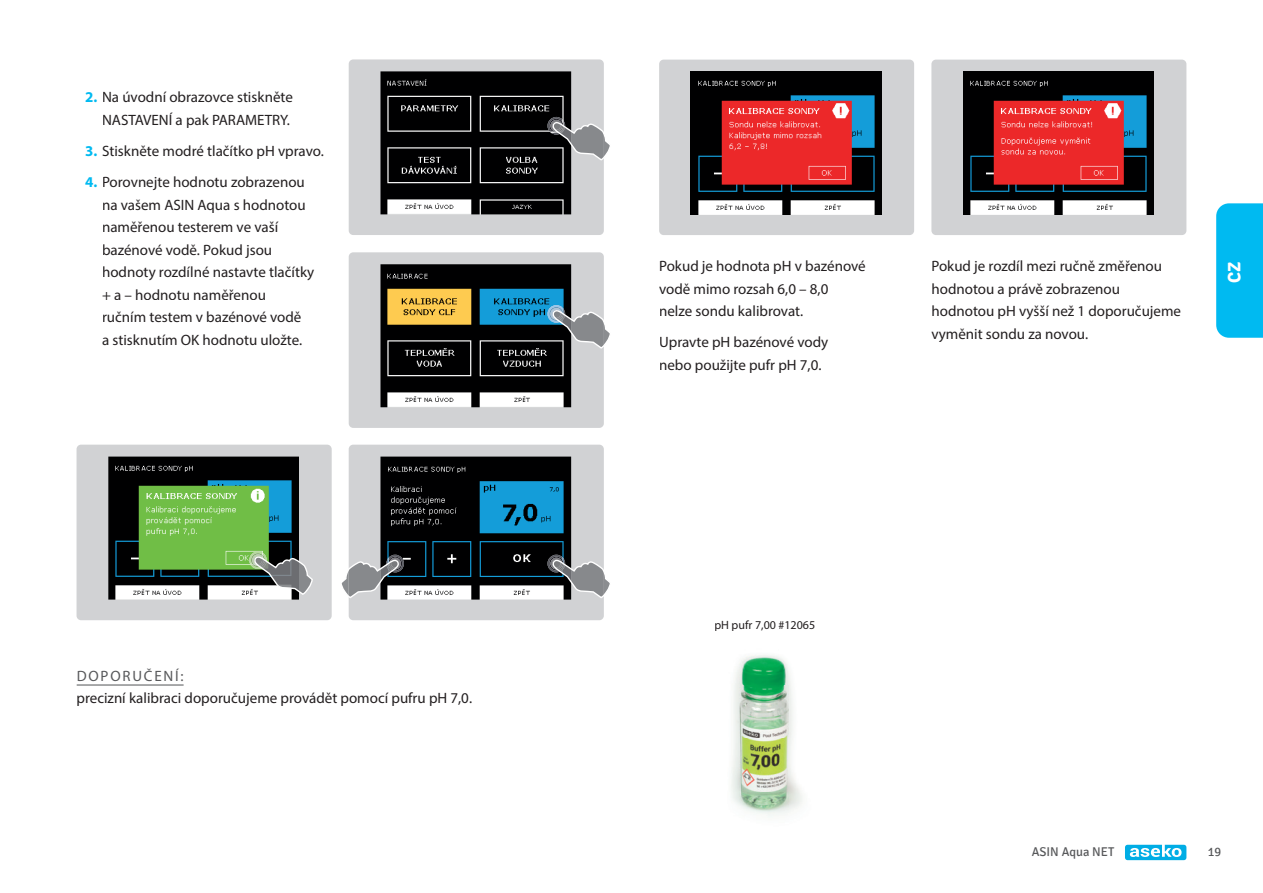
<style>
.page{position:relative;width:1263px;height:893px;background:#fff}
.page>*{position:absolute;margin:0;border:0;box-sizing:border-box;transform-origin:0 0}
.t1{font:700 18px "Signika";color:#fff}
.t2{font:15px/22.5px "Myriad Pro";color:#231f20}
.t3{font:15px "Myriad Pro";letter-spacing:.12em;color:#57585a}
.t4{font:12.75px "Signika";color:#57585a}
.t5{font:12px "Myriad Pro";color:#231f20}
.s1{font-weight:700;color:#00baf1}
</style>
<div class="page">
<svg style="left:1125px;top:845px;width:61px;height:15px"></svg>
<div style="left:1216px;top:203px;width:47px;height:135px;background:#00baf1"></div>
<hr style="left:77px;top:684px;width:107px;height:1px;background:#57585a">
<div style="left:349px;top:252px;width:255px;height:176px;background:#d1d2d4;border-radius:5px"></div>
<img style="left:380px;top:264px;width:191px;height:143px">
<div style="left:349px;top:59px;width:255px;height:176px;background:#d1d2d4;border-radius:5px"></div>
<img style="left:380px;top:71px;width:191px;height:143px">
<div style="left:349px;top:445px;width:255px;height:175px;background:#d1d2d4;border-radius:5px"></div>
<img style="left:380px;top:457px;width:191px;height:143px">
<div style="left:931px;top:60px;width:255px;height:175px;background:#d1d2d4;border-radius:5px"></div>
<img style="left:963px;top:72px;width:191px;height:142px">
<div style="left:77px;top:445px;width:255px;height:175px;background:#d1d2d4;border-radius:5px"></div>
<img style="left:108px;top:457px;width:191px;height:143px">
<div style="left:659px;top:60px;width:255px;height:175px;background:#d1d2d4;border-radius:5px"></div>
<img style="left:691px;top:72px;width:190px;height:142px">
<img style="left:386px;top:555px;width:18px;height:17px">
<svg style="left:341px;top:558px;width:60px;height:41px"></svg>
<img style="left:547px;top:555px;width:18px;height:17px">
<svg style="left:550px;top:558px;width:60px;height:41px"></svg>
<img style="left:249px;top:551px;width:18px;height:18px">
<svg style="left:252px;top:554px;width:61px;height:42px;background:#888c8b"></svg>
<img style="left:547px;top:117px;width:18px;height:18px">
<svg style="left:550px;top:120px;width:60px;height:41px"></svg>
<img style="left:547px;top:305px;width:18px;height:18px">
<svg style="left:550px;top:308px;width:60px;height:41px"></svg>
<img style="left:731px;top:655px;width:71px;height:161px">
<p class="t2" style="left:85px;top:86px;width:209px;text-align:right"><span class="s1">2.</span> Na úvodní obrazovce stiskněte<br>NASTAVENÍ a pak PARAMETRY.</p>
<p class="t2" style="left:85px;top:139px;width:240px"><span class="s1">3.</span> Stiskněte modré tlačítko pH vpravo.</p>
<p class="t2" style="left:102px;top:171px;width:214px;text-indent:-17px"><span class="s1">4.</span> Porovnejte hodnotu zobrazenou na vašem ASIN Aqua s hodnotou naměřenou testerem ve vaší bazénové vodě. Pokud jsou hodnoty rozdílné nastavte tlačítky + a – hodnotu naměřenou<br>ručním testem v bazénové vodě<br>a stisknutím OK hodnotu uložte.</p>
<p class="t3" style="left:77px;top:667px;width:108px">DOPORUČENÍ:</p>
<p class="t2" style="left:77px;top:687px;width:397px">precizní kalibraci doporučujeme provádět pomocí pufru pH 7,0.</p>
<p class="t2" style="left:659px;top:255px;width:208px">Pokud je hodnota pH v bazénové vodě mimo rozsah 6,0 – 8,0<br>nelze sondu kalibrovat.</p>
<p class="t2" style="left:659px;top:331px;width:171px">Upravte pH bazénové vody nebo použijte pufr pH 7,0.</p>
<p class="t2" style="left:931px;top:255px;width:251px">Pokud je rozdíl mezi ručně změřenou hodnotou a právě zobrazenou hodnotou pH vyšší než 1 doporučujeme vyměnit sondu za novou.</p>
<p class="t1" style="left:1223px;top:283px;width:23px;rotate:-90deg">CZ</p>
<p class="t5" style="left:714px;top:617px;width:102px">pH pufr 7,00 #12065</p>
<p class="t4" style="left:1032px;top:845px;width:84px">ASIN Aqua NET</p>
<p class="t4" style="left:1208px;top:845px;width:15px">19</p>
</div>
